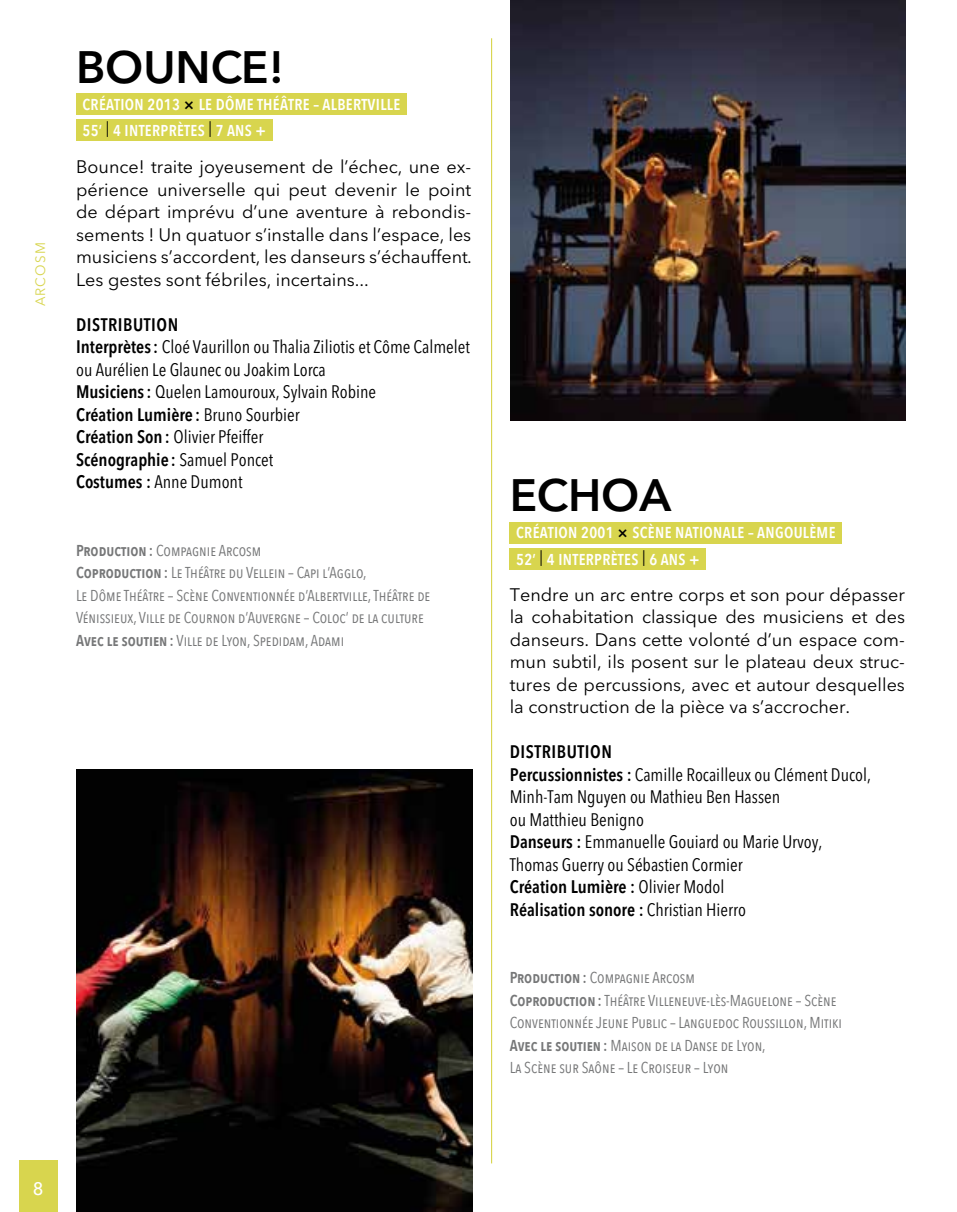
<style>
.page{position:relative;width:957px;height:1212px;background:#fff}
.page>*{position:absolute;margin:0;border:0;box-sizing:border-box;transform-origin:0 0}
.t1{font:600 45px "Avenir Next LT Pro";color:#000}
.t2{font:condensed 18px/22.5px "Avenir Next";color:#000}
.t3{font:18px/22.5px "Avenir Next LT Pro";color:#000;text-align:justify}
.t4{font:500 18px "Avenir Next LT Pro";color:#fff}
.t5{font:15.75px/22.5px "Avenir Next Condensed";color:#767778}
.t6{font:600 15.75px "Avenir Next Condensed";letter-spacing:.02em;color:#fff}
.t7{font:13.5px "Avenir Next LT Pro";letter-spacing:.1em;color:#d8d54e}
.s1{font-family:"Avenir Next LT Pro";color:#000}
.s2{font-family:"Avenir Next";font-weight:400;font-stretch:condensed;color:#000}
.s3{font-weight:600}
</style>
<div class="page">
<div style="left:19px;top:1160px;width:38px;height:52px;background:#d8d54e"></div>
<hr style="left:491px;top:38px;width:1px;height:1125px;background:#d8d54e">
<img style="left:76px;top:769px;width:396px;height:443px">
<img style="left:510px;top:0;width:396px;height:421px">
<div style="left:76px;top:93px;width:331px;height:21px;background:#d8d54e"></div>
<div style="left:510px;top:522px;width:332px;height:21px;background:#d8d54e"></div>
<div style="left:76px;top:119px;width:196px;height:21px;background:#d8d54e"></div>
<div style="left:510px;top:548px;width:196px;height:21px;background:#d8d54e"></div>
<p class="t7" style="left:29px;top:306px;width:66px;rotate:-90deg">ARCOSM</p>
<h1 class="t1" style="left:76px;top:29px;width:209px">BOUNCE!</h1>
<p class="t6" style="left:82px;top:90px;width:319px">CRÉATION 2013 <span class="s1">×</span> LE DÔME THÉÂTRE – ALBERTVILLE</p>
<p class="t6" style="left:82px;top:117px;width:185px">55’ <span class="s2">|</span> 4 INTERPRÈTES <span class="s2">|</span> 7 ANS +</p>
<p class="t3" style="left:76px;top:155px;width:397px">Bounce! traite joyeusement de l’échec, une ex&shy;périence universelle qui peut devenir le point de départ imprévu d’une aventure à rebondis&shy;sements ! Un quatuor s’installe dans l’espace, les musiciens s’accordent, les danseurs s’échauffent.<br>Les gestes sont fébriles, incertains...</p>
<p class="t2" style="left:76px;top:313px;width:395px"><span class="s3">DISTRIBUTION<br>Interprètes:</span> Cloé Vaurillon ou Thalia Ziliotis et Côme Calmelet ou Aurélien Le Glaunec ou Joakim Lorca<br><span class="s3">Musiciens:</span> Quelen Lamouroux, Sylvain Robine<br><span class="s3">Création Lumière :</span> Bruno Sourbier<br><span class="s3">Création Son:</span> Olivier Pfeiffer<br><span class="s3">Scénographie :</span> Samuel Poncet<br><span class="s3">Costumes :</span> Anne Dumont</p>
<p class="t5" style="left:76px;top:538px;width:356px"><span class="s3">Production :</span> Compagnie Arcosm<br><span class="s3">Coproduction :</span> Le Théâtre du Vellein – Capi l’Agglo,<br>Le Dôme Théâtre – Scène Conventionnée d’Albertville, Théâtre de Vénissieux, Ville de Cournon d’Auvergne – Coloc’ de la culture <span class="s3">Avec le soutien :</span> Ville de Lyon, Spedidam, Adami</p>
<h1 class="t1" style="left:510px;top:456px;width:163px">ECHOA</h1>
<p class="t6" style="left:516px;top:519px;width:321px">CRÉATION 2001 <span class="s1">×</span> SCÈNE NATIONALE – ANGOULÈME</p>
<p class="t6" style="left:516px;top:545px;width:185px">52’ <span class="s2">|</span> 4 INTERPRÈTES <span class="s2">|</span> 6 ANS +</p>
<p class="t3" style="left:510px;top:582px;width:397px">Tendre un arc entre corps et son pour dépasser la cohabitation classique des musiciens et des danseurs. Dans cette volonté d’un espace com&shy;mun subtil, ils posent sur le plateau deux struc&shy;tures de percussions, avec et autour desquelles la construction de la pièce va s’accrocher.</p>
<p class="t2" style="left:510px;top:741px;width:363px"><span class="s3">DISTRIBUTION<br>Percussionnistes :</span> Camille Rocailleux ou Clément Ducol, Minh-Tam Nguyen ou Mathieu Ben Hassen<br>ou Matthieu Benigno<br><span class="s3">Danseurs :</span> Emmanuelle Gouiard ou Marie Urvoy, Thomas Guerry ou Sébastien Cormier<br><span class="s3">Création Lumière :</span> Olivier Modol<br><span class="s3">Réalisation sonore :</span> Christian Hierro</p>
<p class="t5" style="left:510px;top:966px;width:334px"><span class="s3">Production :</span> Compagnie Arcosm<br><span class="s3">Coproduction :</span> Théâtre Villeneuve-lès-Maguelone – Scène Conventionnée Jeune Public – Languedoc Roussillon, Mitiki <span class="s3">Avec le soutien :</span> Maison de la Danse de Lyon,<br>La Scène sur Saône – Le Croiseur – Lyon</p>
<p class="t4" style="left:33px;top:1173px;width:12px">8</p>
</div>
